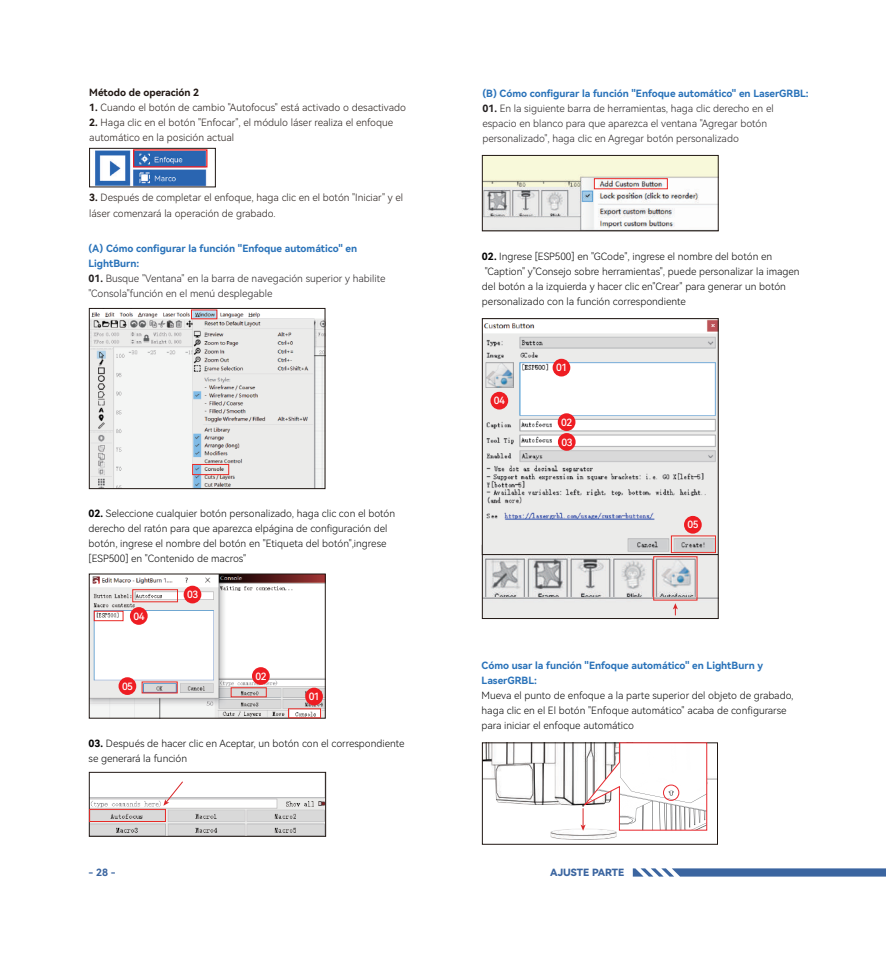
<style>
.page{position:relative;width:886px;height:957px;background:#fff}
.page>*{position:absolute;margin:0;border:0;box-sizing:border-box;transform-origin:0 0}
.t1{font:10px/15px "Harmony OS Sans SC Light";color:#030303}
.t2{font:10px/15px "Harmony OS Sans SC Light";color:#231f20}
.t3{font:10px/15px "Harmony OS Sans SC Light";color:#211814}
.t4{font:10px/15px "Harmony OS Sans SC Bold";color:#2972b9}
.t5{font:10px/19.8px "Harmony OS Sans SC Medium";letter-spacing:-.05em;color:#fff}
.t6{font:10px "Harmony OS Sans SC Bold";color:#211814}
.t7{font:10px "Harmony OS Sans SC Black";color:#3b65a0}
.t8{font:10px "Harmony OS Sans SC Bold";color:#3b65a0}
.s1{font-family:"Harmony OS Sans SC Bold"}
</style>
<div class="page">
<img style="left:95px;top:150px;width:113px;height:35px">
<div style="left:89px;top:148px;width:127px;height:39px;border:1px solid #211814"></div>
<img style="left:484px;top:555px;width:232px;height:62px">
<div style="left:482px;top:545px;width:236px;height:74px;border:1px solid #211814"></div>
<div style="left:653px;top:556px;width:44px;height:44px;border:1px solid #e82a26"></div>
<svg style="left:673px;top:603px;width:5px;height:12px"></svg>
<img style="left:484px;top:744px;width:232px;height:96px">
<div style="left:482px;top:742px;width:236px;height:102px;border:1px solid #211814"></div>
<svg style="left:580px;top:742px;width:127px;height:89px"></svg>
<div style="left:663px;top:785px;width:16px;height:15px;border:1px solid #e8282e;border-radius:50%"></div>
<svg style="left:633px;top:868px;width:253px;height:8px;background:#5579ac"></svg>
<img style="left:91px;top:797px;width:233px;height:37px">
<div style="left:89px;top:772px;width:237px;height:64px;border:1px solid #211814"></div>
<div style="left:89px;top:809px;width:77px;height:13px;border:1px solid #e82a26"></div>
<svg style="left:163px;top:781px;width:21px;height:24px"></svg>
<img style="left:484px;top:157px;width:232px;height:72px">
<div style="left:482px;top:155px;width:236px;height:76px;border:1px solid #211814"></div>
<div style="left:594px;top:178px;width:74px;height:11px;border:1px solid #e82a26"></div>
<img style="left:91px;top:310px;width:232px;height:177px">
<div style="left:89px;top:308px;width:236px;height:181px;border:1px solid #211814"></div>
<div style="left:192px;top:464px;width:37px;height:11px;border:1px solid #e82a26"></div>
<img style="left:91px;top:576px;width:232px;height:140px">
<div style="left:89px;top:574px;width:236px;height:144px;border:1px solid #211814"></div>
<div style="left:94px;top:611px;width:29px;height:10px;border:1px solid #e82a26"></div>
<div style="left:231px;top:687px;width:36px;height:10px;border:1px solid #e82a26"></div>
<div style="left:288px;top:708px;width:33px;height:10px;border:1px solid #e82a26"></div>
<div style="left:132px;top:589px;width:46px;height:13px;border:1px solid #e82a26"></div>
<div style="left:305px;top:687px;width:18px;height:18px;background:#ee1d23;border-radius:50%"></div>
<div style="left:252px;top:667px;width:18px;height:18px;background:#ee1d23;border-radius:50%"></div>
<div style="left:184px;top:586px;width:17px;height:17px;background:#ee1d23;border-radius:50%"></div>
<div style="left:130px;top:607px;width:18px;height:18px;background:#ee1d23;border-radius:50%"></div>
<div style="left:119px;top:677px;width:17px;height:18px;background:#ee1d23;border-radius:50%"></div>
<img style="left:484px;top:320px;width:232px;height:233px">
<div style="left:482px;top:318px;width:236px;height:237px;border:1px solid #211814"></div>
<div style="left:671px;top:535px;width:45px;height:18px;border:1px solid #e82a26"></div>
<div style="left:553px;top:359px;width:17px;height:17px;background:#ee1d23;border-radius:50%"></div>
<div style="left:558px;top:413px;width:17px;height:18px;background:#ee1d23;border-radius:50%"></div>
<div style="left:558px;top:433px;width:18px;height:18px;background:#ee1d23;border-radius:50%"></div>
<div style="left:490px;top:392px;width:18px;height:17px;background:#ee1d23;border-radius:50%"></div>
<div style="left:684px;top:516px;width:18px;height:17px;background:#ee1d23;border-radius:50%"></div>
<div style="left:133px;top:149px;width:74px;height:18px;border:1px solid #ee1d23"></div>
<p class="t6" style="left:89px;top:86px;width:111px">Método de operación 2</p>
<p class="t3" style="left:89px;top:100px;width:318px"><span class="s1">1.</span> Cuando el botón de cambio "Autofocus" está activado o desactivado</p>
<p class="t3" style="left:89px;top:115px;width:305px"><span class="s1">2.</span> Haga clic en el botón "Enfocar", el módulo láser realiza el enfoque automático en la posición actual</p>
<p class="t3" style="left:89px;top:190px;width:315px"><span class="s1">3.</span> Después de completar el enfoque, haga clic en el botón "Iniciar" y el láser comenzará la operación de grabado.</p>
<p class="t4" style="left:88px;top:240px;width:270px">(A) Cómo configurar la función "Enfoque automático" en<br>LightBurn:</p>
<p class="t2" style="left:88px;top:270px;width:299px"><span class="s1">01.</span> Busque "Ventana" en la barra de navegación superior y habilite "Consola"función en el menú desplegable</p>
<p class="t1" style="left:89px;top:505px;width:308px"><span class="s1">02.</span> Seleccione cualquier botón personalizado, haga clic con el botón derecho del ratón para que aparezca elpágina de configuración del botón, ingrese el nombre del botón en "Etiqueta del botón",ingrese [ESP500] en "Contenido de macros"</p>
<p class="t5" style="left:133px;top:606px;width:13px">04</p>
<p class="t5" style="left:122px;top:676px;width:13px">05</p>
<p class="t5" style="left:187px;top:584px;width:13px">03</p>
<p class="t5" style="left:255px;top:666px;width:13px">02</p>
<p class="t5" style="left:309px;top:686px;width:13px">01</p>
<p class="t1" style="left:89px;top:735px;width:317px"><span class="s1">03.</span> Después de hacer clic en Aceptar, un botón con el correspondiente se generará la función</p>
<p class="t4" style="left:482px;top:86px;width:328px">(B) Cómo configurar la función "Enfoque automático" en LaserGRBL:</p>
<p class="t2" style="left:482px;top:101px;width:293px"><span class="s1">01.</span> En la siguiente barra de herramientas, haga clic derecho en el espacio en blanco para que aparezca el ventana "Agregar botón personalizado", haga clic en Agregar botón personalizado</p>
<p class="t1" style="left:482px;top:248px;width:319px"><span class="s1">02.</span> Ingrese [ESP500] en "GCode", ingrese el nombre del botón en "Caption" y"Consejo sobre herramientas", puede personalizar la imagen del botón a la izquierda y hacer clic en"Crear" para generar un botón personalizado con la función correspondiente</p>
<p class="t5" style="left:494px;top:390px;width:13px">04</p>
<p class="t5" style="left:556px;top:357px;width:13px">01</p>
<p class="t5" style="left:561px;top:412px;width:13px">02<br>03</p>
<p class="t5" style="left:687px;top:515px;width:13px">05</p>
<p class="t4" style="left:482px;top:658px;width:283px">Cómo usar la función "Enfoque automático" en LightBurn y<br>LaserGRBL:</p>
<p class="t1" style="left:482px;top:688px;width:313px">Mueva el punto de enfoque a la parte superior del objeto de grabado, haga clic en el El botón "Enfoque automático" acaba de configurarse para iniciar el enfoque automático</p>
<p class="t8" style="left:89px;top:866px;width:29px">- 28 -</p>
<p class="t7" style="left:550px;top:866px;width:76px">AJUSTE PARTE</p>
</div>
